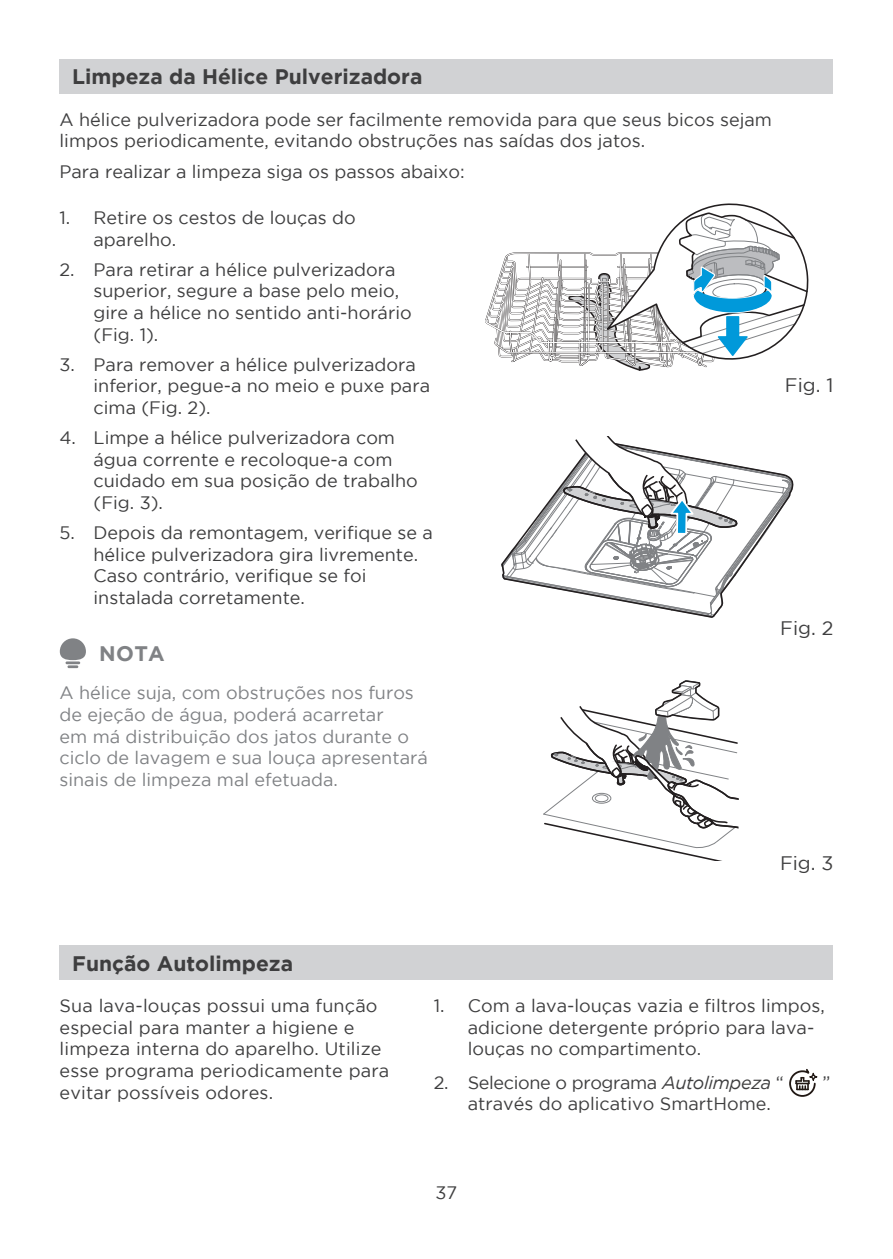
<style>
.page{position:relative;width:893px;height:1259px;background:#fff}
.page>*{position:absolute;margin:0;border:0;box-sizing:border-box;transform-origin:0 0}
.t1{font:700 21px "Gotham";color:#3e3e3f}
.t2{font:700 21px "Gotham";color:#808285}
.t3{font:19.5px "Gotham";color:#3e3e3f}
.t4{font:18px/21.6px "Gotham";color:#3e3e3f}
.t5{font:18px/21.6px "Gotham";color:#808285}
.t6{font:18px "Gotham";letter-spacing:-.02em;color:#3e3e3f}
.s1{font-style:italic}
</style>
<div class="page">
<div style="left:60px;top:60px;width:773px;height:34px;background:#d1d2d4"></div>
<div style="left:60px;top:946px;width:773px;height:34px;background:#d1d2d4"></div>
<svg style="left:543px;top:680px;width:196px;height:180px"></svg>
<svg style="left:485px;top:203px;width:324px;height:415px"></svg>
<svg style="left:60px;top:638px;width:26px;height:30px"></svg>
<svg style="left:789px;top:1068px;width:27px;height:29px"></svg>
<div style="left:809px;top:1072px;width:8px;height:9px;border:1px solid #211814;border-radius:50%"></div>
<p class="t1" style="left:72px;top:69px;width:352px">Limpeza da Hélice Pulverizadora</p>
<p class="t4" style="left:60px;top:110px;width:714px">A hélice pulverizadora pode ser facilmente removida para que seus bicos sejam limpos periodicamente, evitando obstruções nas saídas dos jatos.</p>
<p class="t4" style="left:60px;top:162px;width:407px">Para realizar a limpeza siga os passos abaixo:</p>
<p class="t4" style="left:94px;top:208px;width:264px;text-indent:-34px">1. Retire os cestos de louças do aparelho.</p>
<p class="t4" style="left:94px;top:260px;width:320px;text-indent:-34px">2. Para retirar a hélice pulverizadora superior, segure a base pelo meio, gire a hélice no sentido anti-horário (Fig. 1).</p>
<p class="t4" style="left:94px;top:355px;width:338px;text-indent:-34px">3. Para remover a hélice pulverizadora inferior, pegue-a no meio e puxe para cima (Fig. 2).</p>
<p class="t4" style="left:94px;top:428px;width:326px;text-indent:-34px">4. Limpe a hélice pulverizadora com água corrente e recoloque-a com cuidado em sua posição de trabalho (Fig. 3).</p>
<p class="t4" style="left:94px;top:523px;width:341px;text-indent:-34px">5. Depois da remontagem, verifique se a hélice pulverizadora gira livremente.<br>Caso contrário, verifique se foi instalada corretamente.</p>
<p class="t2" style="left:99px;top:645px;width:67px">NOTA</p>
<p class="t5" style="left:60px;top:683px;width:370px">A hélice suja, com obstruções nos furos de ejeção de água, poderá acarretar<br>em má distribuição dos jatos durante o ciclo de lavagem e sua louça apresentará sinais de limpeza mal efetuada.</p>
<p class="t3" style="left:785px;top:378px;width:50px">Fig. 1</p>
<p class="t3" style="left:780px;top:621px;width:55px">Fig. 2</p>
<p class="t3" style="left:780px;top:855px;width:55px">Fig. 3</p>
<p class="t1" style="left:72px;top:955px;width:222px">Função Autolimpeza</p>
<p class="t4" style="left:60px;top:996px;width:331px">Sua lava-louças possui uma função especial para manter a higiene e limpeza interna do aparelho. Utilize esse programa periodicamente para evitar possíveis odores.</p>
<p class="t4" style="left:468px;top:996px;width:359px;text-indent:-34px">1. Com a lava-louças vazia e filtros limpos, adicione detergente próprio para lava&shy;louças no compartimento.</p>
<p class="t6" style="left:434px;top:1075px;width:352px">2. Selecione o programa <span class="s1">Autolimpeza</span> “</p>
<p class="t4" style="left:822px;top:1072px;width:10px">”</p>
<p class="t4" style="left:468px;top:1094px;width:305px">através do aplicativo SmartHome.</p>
<p class="t4" style="left:436px;top:1183px;width:23px">37</p>
</div>
